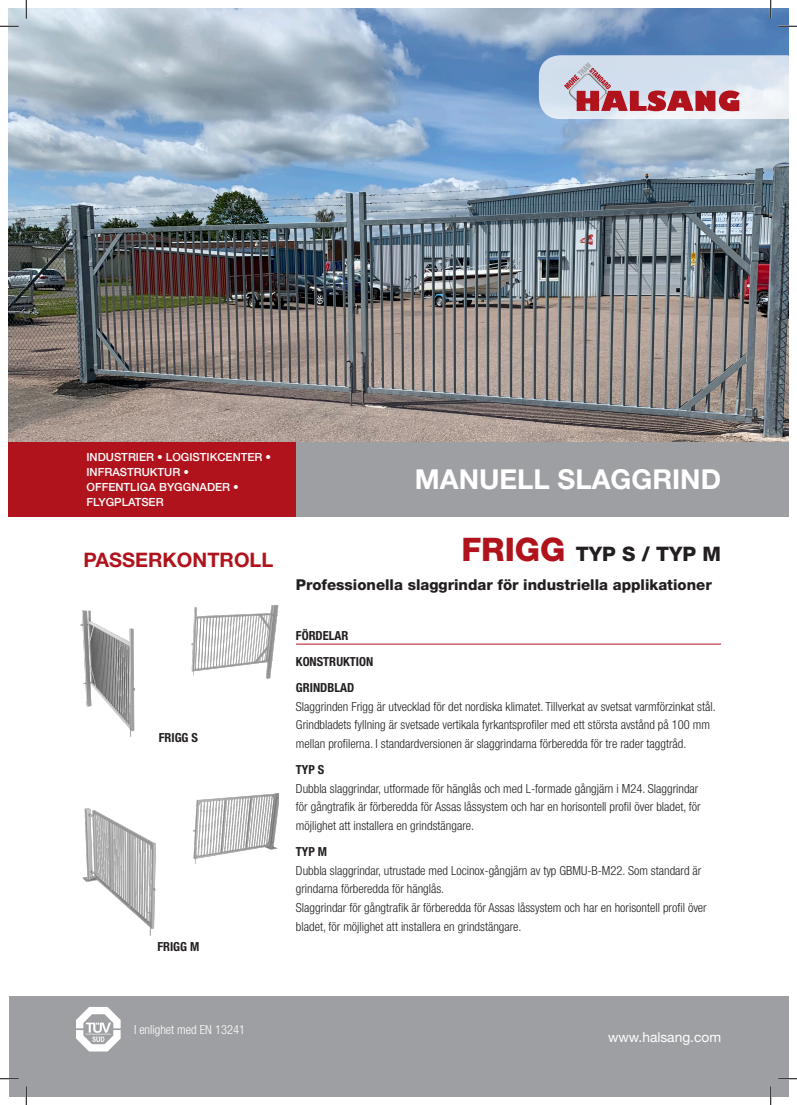
<style>
.page{position:relative;width:797px;height:1105px;background:#fff}
.page>*{position:absolute;margin:0;border:0;box-sizing:border-box;transform-origin:0 0}
.t1{font:700 27.5px "Helvetica Neue LT Std";color:#fff}
.t2{font:800 20px "Helvetica Neue LT Std";color:#231f20}
.t3{font:700 20px "Helvetica Neue LT Std";color:#b1131c}
.t4{font:800 15px "Helvetica Neue LT Std";color:#231f20}
.t5{font:13.75px "Helvetica Neue LT Std";color:#fff}
.Brödtext{font:300 condensed 12.5px/18.8px "Helvetica Neue LT Std";color:#231f20}
.Mellanrubrik{font:700 condensed 12.5px "Helvetica Neue LT Std";color:#231f20}
.t6{font:300 condensed 12.5px "Helvetica Neue LT Std";color:#fff}
.t7{font:500 11.25px "Helvetica Neue LT Std";color:#fff}
.s1{font-size:32.5px;color:#b1131c}
</style>
<div class="page">
<div style="left:9px;top:996px;width:779px;height:100px;background:#9d9fa2"></div>
<div style="left:9px;top:442px;width:779px;height:75px;background:#9d9fa2"></div>
<div style="left:9px;top:442px;width:287px;height:75px;background:#b1131c"></div>
<hr style="left:296px;top:644px;width:425px;height:1px;background:#b1131c">
<svg style="left:76px;top:1007px;width:45px;height:44px"></svg>
<img style="left:9px;top:9px;width:779px;height:433px">
<img style="left:82px;top:793px;width:197px;height:143px">
<img style="left:80px;top:605px;width:199px;height:132px">
<svg style="left:539px;top:55px;width:249px;height:64px;background:#d1c2cd"></svg>
<svg style="left:0;top:25px;width:19px;height:2px"></svg>
<svg style="left:778px;top:25px;width:19px;height:2px"></svg>
<svg style="left:0;top:1078px;width:19px;height:1px"></svg>
<svg style="left:778px;top:1078px;width:19px;height:1px"></svg>
<svg style="left:25px;top:0;width:2px;height:19px"></svg>
<svg style="left:25px;top:1086px;width:2px;height:19px"></svg>
<svg style="left:770px;top:0;width:1px;height:19px"></svg>
<svg style="left:770px;top:1086px;width:1px;height:19px"></svg>
<p class="t7" style="left:86px;top:450px;width:186px">INDUSTRIER • LOGISTIKCENTER •</p>
<p class="t7" style="left:86px;top:465px;width:104px">INFRASTRUKTUR •</p>
<p class="t7" style="left:86px;top:480px;width:154px">OFFENTLIGA BYGGNADER •</p>
<p class="t7" style="left:86px;top:495px;width:79px">FLYGPLATSER</p>
<p class="t3" style="left:83px;top:547px;width:191px">PASSERKONTROLL</p>
<p class="Mellanrubrik" style="left:159px;top:730px;width:41px">FRIGG S</p>
<p class="Mellanrubrik" style="left:157px;top:939px;width:44px">FRIGG M</p>
<p class="t1" style="left:415px;top:462px;width:308px">MANUELL SLAGGRIND</p>
<p class="t2" style="left:461px;top:541px;width:261px"><span class="s1">FRIGG</span> TYP S / TYP M</p>
<p class="t4" style="left:296px;top:575px;width:417px">Professionella slaggrindar för industriella applikationer</p>
<p class="Mellanrubrik" style="left:296px;top:628px;width:54px">FÖRDELAR</p>
<p class="Mellanrubrik" style="left:296px;top:654px;width:79px">KONSTRUKTION</p>
<p class="Mellanrubrik" style="left:296px;top:680px;width:60px">GRINDBLAD</p>
<p class="Brödtext" style="left:296px;top:697px;width:421px">Slaggrinden Frigg är utvecklad för det nordiska klimatet. Tillverkat av svetsat varmförzinkat stål.<br>Grindbladets fyllning är svetsade vertikala fyrkantsprofiler med ett största avstånd på 100 mm mellan profilerna. I standardversionen är slaggrindarna förberedda för tre rader taggtråd.</p>
<p class="Mellanrubrik" style="left:296px;top:762px;width:30px">TYP S</p>
<p class="Brödtext" style="left:296px;top:779px;width:406px">Dubbla slaggrindar, utformade för hänglås och med L-formade gångjärn i M24. Slaggrindar för gångtrafik är förberedda för Assas låssystem och har en horisontell profil över bladet, för möjlighet att installera en grindstängare.</p>
<p class="Mellanrubrik" style="left:296px;top:844px;width:33px">TYP M</p>
<p class="Brödtext" style="left:296px;top:861px;width:407px">Dubbla slaggrindar, utrustade med Locinox-gångjärn av typ GBMU-B-M22. Som standard är grindarna förberedda för hänglås.</p>
<p class="Brödtext" style="left:296px;top:898px;width:412px">Slaggrindar för gångtrafik är förberedda för Assas låssystem och har en horisontell profil över bladet, för möjlighet att installera en grindstängare.</p>
<p class="t6" style="left:134px;top:1022px;width:112px">I enlighet med EN 13241</p>
<p class="t5" style="left:608px;top:1029px;width:115px">www.halsang.com</p>
</div>
